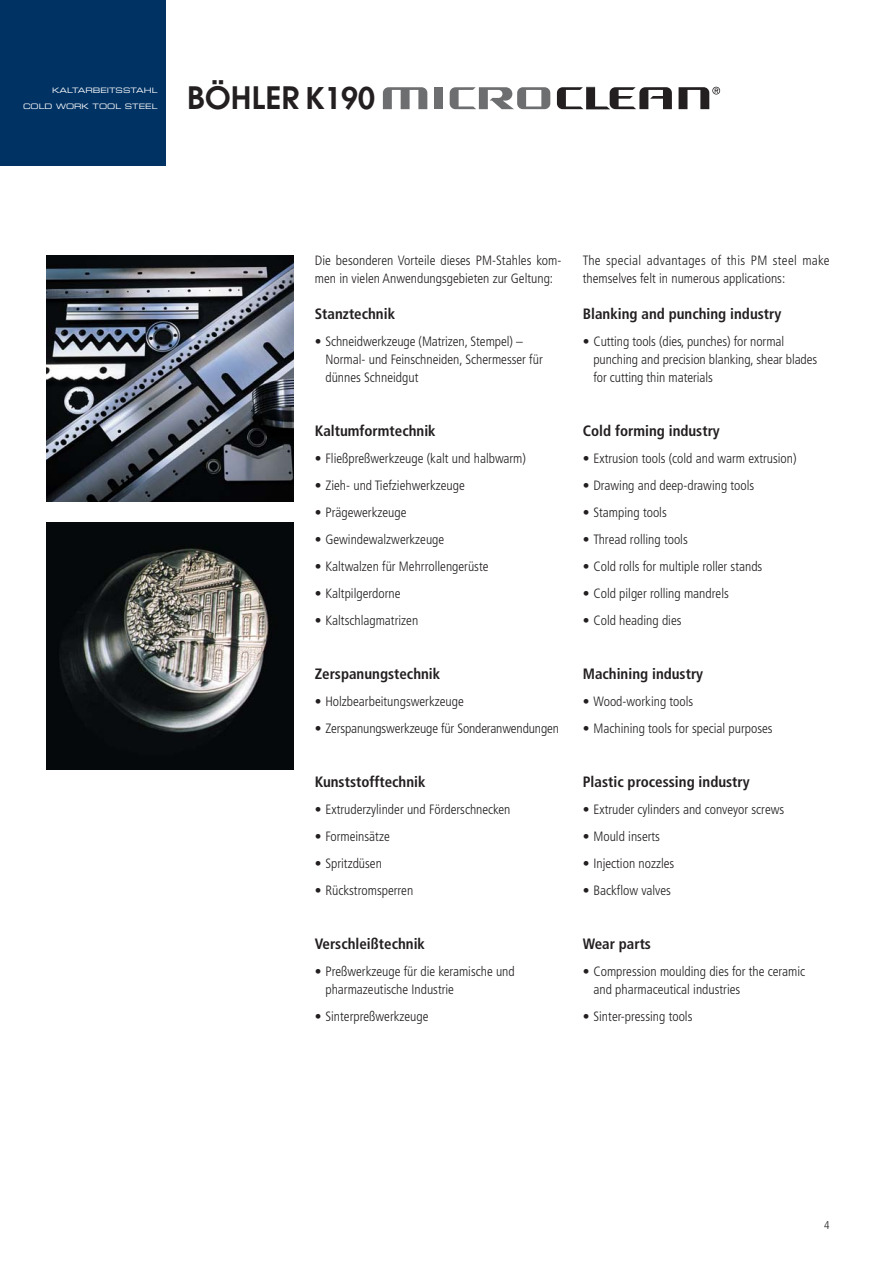
<style>
.page{position:relative;width:893px;height:1263px;background:#fff}
.page>*{position:absolute;margin:0;border:0;box-sizing:border-box;transform-origin:0 0}
.t1{font:600 30.75px "Avant Garde";color:#231f20}
.t2{font:700 condensed 15px "Frutiger";color:#231f20}
.t3{font:300 condensed 13.5px/18px "Frutiger";color:#231f20}
.t4{font:300 condensed 11.25px "Frutiger";color:#231f20}
.t5{font:7.5px "Eurostile Extended Two";color:#fff}
.s1{font-family:"Futura";font-weight:800;font-size:29.1px}
</style>
<div class="page">
<div style="left:0;top:0;width:166px;height:166px;background:#003264"></div>
<svg style="left:383px;top:87px;width:44px;height:22px"></svg>
<svg style="left:678px;top:87px;width:42px;height:22px"></svg>
<div style="left:434px;top:87px;width:9px;height:22px;background:#6d6e70"></div>
<svg style="left:557px;top:87px;width:115px;height:22px"></svg>
<svg style="left:449px;top:87px;width:101px;height:22px"></svg>
<img style="left:47px;top:255px;width:246px;height:247px">
<img style="left:47px;top:523px;width:246px;height:247px">
<p class="t5" style="left:52px;top:87px;width:107px">KALTARBEITSSTAHL</p>
<p class="t5" style="left:23px;top:104px;width:136px">COLD WORK TOOL STEEL</p>
<h1 class="t1" style="left:187px;top:86px;width:189px">BÖHLER <span class="s1">K190</span></h1>
<p class="t3" style="left:315px;top:253px;width:248px">Die besonderen Vorteile dieses PM-Stahles kom&shy;men in vielen Anwendungsgebieten zur Geltung:</p>
<p class="t2" style="left:315px;top:308px;width:82px">Stanztechnik</p>
<p class="t3" style="left:325px;top:334px;width:219px;text-indent:-11px">• Schneidwerkzeuge (Matrizen, Stempel) –<br>Normal- und Feinschneiden, Schermesser für dünnes Schneidgut</p>
<p class="t2" style="left:315px;top:425px;width:122px">Kaltumformtechnik</p>
<p class="t3" style="left:315px;top:451px;width:213px">• Fließpreßwerkzeuge (kalt und halbwarm)</p>
<p class="t3" style="left:315px;top:478px;width:151px">• Zieh- und Tiefziehwerkzeuge</p>
<p class="t3" style="left:315px;top:505px;width:93px">• Prägewerkzeuge</p>
<p class="t3" style="left:315px;top:532px;width:131px">• Gewindewalzwerkzeuge</p>
<p class="t3" style="left:315px;top:559px;width:175px">• Kaltwalzen für Mehrrollengerüste</p>
<p class="t3" style="left:315px;top:586px;width:87px">• Kaltpilgerdorne</p>
<p class="t3" style="left:315px;top:613px;width:105px">• Kaltschlagmatrizen</p>
<p class="t2" style="left:315px;top:668px;width:127px">Zerspanungstechnik</p>
<p class="t3" style="left:315px;top:694px;width:150px">• Holzbearbeitungswerkzeuge</p>
<p class="t3" style="left:315px;top:721px;width:246px">• Zerspanungswerkzeuge für Sonderanwendungen</p>
<p class="t2" style="left:315px;top:776px;width:112px">Kunststofftechnik</p>
<p class="t3" style="left:315px;top:802px;width:197px">• Extruderzylinder und Förderschnecken</p>
<p class="t3" style="left:315px;top:829px;width:76px">• Formeinsätze</p>
<p class="t3" style="left:315px;top:856px;width:69px">• Spritzdüsen</p>
<p class="t3" style="left:315px;top:883px;width:100px">• Rückstromsperren</p>
<p class="t2" style="left:315px;top:938px;width:112px">Verschleißtechnik</p>
<p class="t3" style="left:325px;top:964px;width:191px;text-indent:-11px">• Preßwerkzeuge für die keramische und pharmazeutische Industrie</p>
<p class="t3" style="left:315px;top:1009px;width:115px">• Sinterpreßwerkzeuge</p>
<p class="t3" style="left:583px;top:253px;width:248px">The special advantages of this PM steel make themselves felt in numerous applications:</p>
<p class="t2" style="left:583px;top:308px;width:200px">Blanking and punching industry</p>
<p class="t3" style="left:593px;top:334px;width:225px;text-indent:-11px">• Cutting tools (dies, punches) for normal punching and precision blanking, shear blades for cutting thin materials</p>
<p class="t2" style="left:583px;top:425px;width:139px">Cold forming industry</p>
<p class="t3" style="left:583px;top:451px;width:215px">• Extrusion tools (cold and warm extrusion)</p>
<p class="t3" style="left:583px;top:478px;width:173px">• Drawing and deep-drawing tools</p>
<p class="t3" style="left:583px;top:505px;width:85px">• Stamping tools</p>
<p class="t3" style="left:583px;top:532px;width:106px">• Thread rolling tools</p>
<p class="t3" style="left:583px;top:559px;width:181px">• Cold rolls for multiple roller stands</p>
<p class="t3" style="left:583px;top:586px;width:147px">• Cold pilger rolling mandrels</p>
<p class="t3" style="left:583px;top:613px;width:100px">• Cold heading dies</p>
<p class="t2" style="left:583px;top:668px;width:122px">Machining industry</p>
<p class="t3" style="left:583px;top:694px;width:112px">• Wood-working tools</p>
<p class="t3" style="left:583px;top:721px;width:191px">• Machining tools for special purposes</p>
<p class="t2" style="left:583px;top:776px;width:168px">Plastic processing industry</p>
<p class="t3" style="left:583px;top:802px;width:203px">• Extruder cylinders and conveyor screws</p>
<p class="t3" style="left:583px;top:829px;width:79px">• Mould inserts</p>
<p class="t3" style="left:583px;top:856px;width:93px">• Injection nozzles</p>
<p class="t3" style="left:583px;top:883px;width:90px">• Backflow valves</p>
<p class="t2" style="left:583px;top:938px;width:70px">Wear parts</p>
<p class="t3" style="left:593px;top:964px;width:213px;text-indent:-11px">• Compression moulding dies for the ceramic and pharmaceutical industries</p>
<p class="t3" style="left:583px;top:1009px;width:111px">• Sinter-pressing tools</p>
<p class="t4" style="left:824px;top:1220px;width:7px">4</p>
</div>
